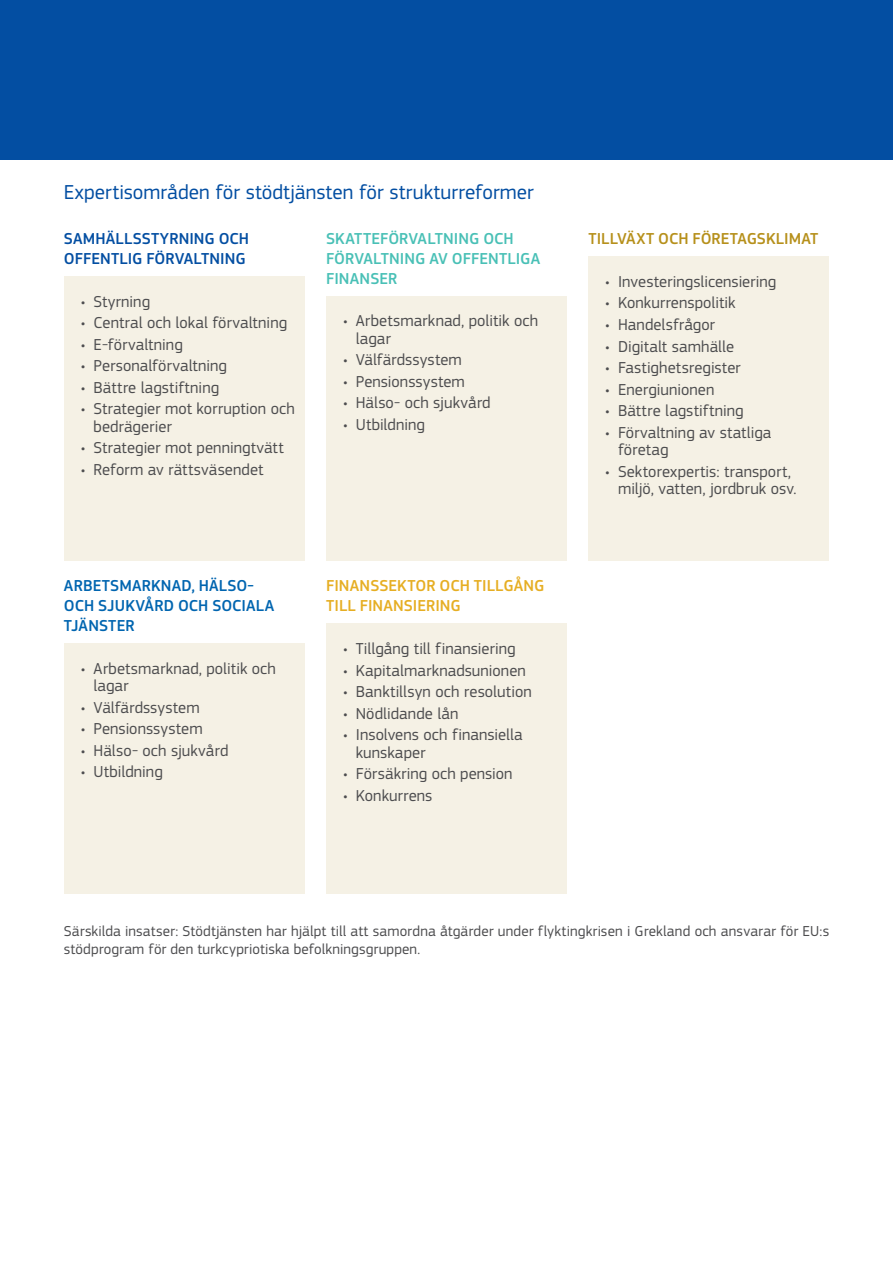
<style>
.page{position:relative;width:893px;height:1263px;background:#fff}
.page>*{position:absolute;margin:0;border:0;box-sizing:border-box;transform-origin:0 0}
.title_2_break{font:21px "EC Square Sans Pro";color:#034ea2}
.t1{font:16.5px/17.4px "EC Square Sans Pro";letter-spacing:.005em;color:#4d4d4f}
.tab4_1_2{font:500 16.5px/19.8px "EC Square Sans Pro";color:#49c0b6}
.tab4_1_4{font:500 16.5px/19.8px "EC Square Sans Pro";letter-spacing:.01em;color:#0065b0}
.tab4_1_1{font:500 16.5px/19.8px "EC Square Sans Pro";letter-spacing:.005em;color:#034ea2}
.tab4_1_5{font:500 16.5px/19.8px "EC Square Sans Pro";color:#e6ae23}
.tab4_1_3{font:500 16.5px "EC Square Sans Pro";color:#b6901b}
.body_break{font:15px/17.5px "EC Square Sans Pro";letter-spacing:.01em;color:#4d4d4f}
</style>
<div class="page">
<div style="left:0;top:0;width:893px;height:160px;background:#034ea2"></div>
<div style="left:64px;top:276px;width:241px;height:201px;background:#f5f1e5"></div>
<div style="left:64px;top:445px;width:241px;height:115px;background:#f5f1e5"></div>
<div style="left:326px;top:296px;width:241px;height:218px;background:#f5f1e5"></div>
<div style="left:326px;top:400px;width:241px;height:160px;background:#f5f1e5"></div>
<div style="left:588px;top:257px;width:241px;height:200px;background:#f5f1e5"></div>
<div style="left:588px;top:447px;width:241px;height:113px;background:#f5f1e5"></div>
<div style="left:64px;top:644px;width:241px;height:217px;background:#f5f1e5"></div>
<div style="left:64px;top:747px;width:241px;height:146px;background:#f5f1e5"></div>
<div style="left:326px;top:624px;width:241px;height:200px;background:#f5f1e5"></div>
<div style="left:326px;top:771px;width:241px;height:122px;background:#f5f1e5"></div>
<p class="title_2_break" style="left:64px;top:179px;width:472px">Expertisområden för stödtjänsten för strukturreformer</p>
<p class="tab4_1_1" style="left:64px;top:229px;width:187px">SAMHÄLLSSTYRNING OCH<br>OFFENTLIG FÖRVALTNING</p>
<p class="t1" style="left:81px;top:292px;width:71px">• Styrning</p>
<p class="t1" style="left:81px;top:314px;width:208px">• Central och lokal förvaltning</p>
<p class="t1" style="left:81px;top:336px;width:103px">• E-förvaltning</p>
<p class="t1" style="left:81px;top:357px;width:148px">• Personalförvaltning</p>
<p class="t1" style="left:81px;top:379px;width:140px">• Bättre lagstiftning</p>
<p class="t1" style="left:94px;top:400px;width:203px;text-indent:-13px">• Strategier mot korruption och bedrägerier</p>
<p class="t1" style="left:81px;top:439px;width:204px">• Strategier mot penningtvätt</p>
<p class="t1" style="left:81px;top:461px;width:184px">• Reform av rättsväsendet</p>
<p class="tab4_1_2" style="left:326px;top:229px;width:216px">SKATTEFÖRVALTNING OCH<br>FÖRVALTNING AV OFFENTLIGA<br>FINANSER</p>
<p class="t1" style="left:356px;top:312px;width:184px;text-indent:-13px">• Arbetsmarknad, politik och lagar</p>
<p class="t1" style="left:343px;top:351px;width:120px">• Välfärdssystem</p>
<p class="t1" style="left:343px;top:373px;width:123px">• Pensionssystem</p>
<p class="t1" style="left:343px;top:394px;width:149px">• Hälso- och sjukvård</p>
<p class="t1" style="left:343px;top:416px;width:84px">• Utbildning</p>
<p class="tab4_1_4" style="left:64px;top:576px;width:212px">ARBETSMARKNAD, HÄLSO-<br>OCH SJUKVÅRD OCH SOCIALA<br>TJÄNSTER</p>
<p class="t1" style="left:94px;top:660px;width:184px;text-indent:-13px">• Arbetsmarknad, politik och lagar</p>
<p class="t1" style="left:81px;top:699px;width:120px">• Välfärdssystem</p>
<p class="t1" style="left:81px;top:720px;width:123px">• Pensionssystem</p>
<p class="t1" style="left:81px;top:742px;width:149px">• Hälso- och sjukvård</p>
<p class="t1" style="left:81px;top:763px;width:84px">• Utbildning</p>
<p class="tab4_1_5" style="left:326px;top:576px;width:220px">FINANSSEKTOR OCH TILLGÅNG<br>TILL FINANSIERING</p>
<p class="t1" style="left:343px;top:640px;width:174px">• Tillgång till finansiering</p>
<p class="t1" style="left:343px;top:661px;width:184px">• Kapitalmarknadsunionen</p>
<p class="t1" style="left:343px;top:683px;width:190px">• Banktillsyn och resolution</p>
<p class="t1" style="left:343px;top:705px;width:117px">• Nödlidande lån</p>
<p class="t1" style="left:356px;top:726px;width:168px;text-indent:-13px">• Insolvens och finansiella kunskaper</p>
<p class="t1" style="left:343px;top:765px;width:171px">• Försäkring och pension</p>
<p class="t1" style="left:343px;top:787px;width:91px">• Konkurrens</p>
<p class="tab4_1_3" style="left:588px;top:229px;width:231px">TILLVÄXT OCH FÖRETAGSKLIMAT</p>
<p class="t1" style="left:605px;top:273px;width:173px">• Investeringslicensiering</p>
<p class="t1" style="left:605px;top:294px;width:132px">• Konkurrenspolitik</p>
<p class="t1" style="left:605px;top:316px;width:111px">• Handelsfrågor</p>
<p class="t1" style="left:605px;top:337px;width:130px">• Digitalt samhälle</p>
<p class="t1" style="left:605px;top:359px;width:137px">• Fastighetsregister</p>
<p class="t1" style="left:605px;top:381px;width:111px">• Energiunionen</p>
<p class="t1" style="left:605px;top:402px;width:140px">• Bättre lagstiftning</p>
<p class="t1" style="left:618px;top:424px;width:155px;text-indent:-13px">• Förvaltning av statliga företag</p>
<p class="t1" style="left:618px;top:463px;width:180px;text-indent:-13px">• Sektorexpertis: transport, miljö, vatten, jordbruk osv.</p>
<p class="body_break" style="left:64px;top:922px;width:767px">Särskilda insatser: Stödtjänsten har hjälpt till att samordna åtgärder under flyktingkrisen i Grekland och ansvarar för EU:s stödprogram för den turkcypriotiska befolkningsgruppen.</p>
</div>
